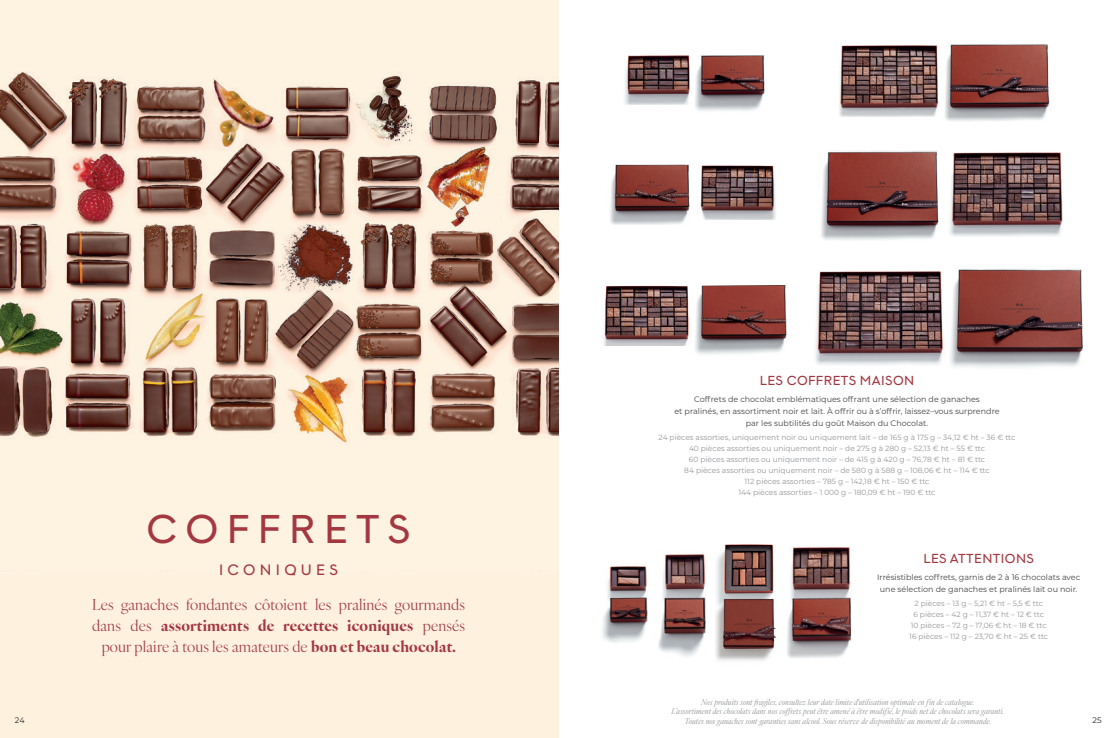
<style>
.page{position:relative;width:1117px;height:738px;background:#fff}
.page>*{position:absolute;margin:0;border:0;box-sizing:border-box;transform-origin:0 0}
.t1{font:40px "Graphit";letter-spacing:.21em;color:#a43841}
.t2{font:15px/21px "Ivy Ora Display";letter-spacing:.01em;color:#a43841;text-align:center}
.t3{font:15px "Graphit";letter-spacing:.285em;color:#a43841}
.TITRES_PRODUITS{font:13px "Graphit";letter-spacing:.03em;color:#a43841}
.t4{font:italic 8px/9.6px "Ivy Ora Display";letter-spacing:.02em;color:#939598;text-align:center}
.t5{font:8px/12px "Montserrat";color:#414243;text-align:center}
.t6{font:8px "Montserrat";color:#231f20}
.t7{font:7.5px/11px "Montserrat";color:#939598}
.s1{font-weight:700}
</style>
<div class="page">
<div style="left:0;top:0;width:558px;height:737px;background:#fef2df"></div>
<img style="left:0;top:72px;width:558px;height:371px">
<img style="left:700px;top:165px;width:76px;height:54px">
<img style="left:610px;top:165px;width:80px;height:60px">
<img style="left:604px;top:285px;width:85px;height:60px">
<img style="left:695px;top:285px;width:92px;height:70px">
<img style="left:839px;top:45px;width:99px;height:72px">
<img style="left:938px;top:44px;width:112px;height:77px">
<img style="left:821px;top:151px;width:118px;height:89px">
<img style="left:949px;top:152px;width:114px;height:84px">
<img style="left:815px;top:271px;width:124px;height:94px">
<img style="left:939px;top:268px;width:144px;height:100px">
<img style="left:787px;top:547px;width:65px;height:111px">
<img style="left:715px;top:544px;width:62px;height:117px">
<img style="left:602px;top:566px;width:46px;height:77px">
<img style="left:658px;top:553px;width:48px;height:104px">
<img style="left:695px;top:55px;width:70px;height:56px">
<img style="left:624px;top:55px;width:66px;height:49px">
<p class="t1" style="left:147px;top:503px;width:265px">COFFRETS</p>
<p class="t3" style="left:219px;top:560px;width:120px">ICONIQUES</p>
<p class="t2" style="left:92px;top:592px;width:374px">Les ganaches fondantes côtoient les pralinés gourmands dans des <span class="s1">assortiments de recettes iconiques</span> pensés pour plaire à tous les amateurs de <span class="s1">bon et beau chocolat.</span></p>
<p class="TITRES_PRODUITS" style="left:760px;top:372px;width:156px">LES COFFRETS MAISON</p>
<p class="t5" style="left:674px;top:392px;width:327px">Coffrets de chocolat emblématiques offrant une sélection de ganaches<br>et pralinés, en assortiment noir et lait. À offrir ou à s’offrir, laissez–vous surprendre par les subtilités du goût Maison du Chocolat.</p>
<p class="t7" style="left:659px;top:431px;width:358px">24 pièces assorties, uniquement noir ou uniquement lait – de 165 g à 175 g – 34,12 € ht – 36 € ttc</p>
<p class="t7" style="left:689px;top:442px;width:298px">40 pièces assorties ou uniquement noir – de 275 g à 280 g – 52,13 € ht – 55 € ttc<br>60 pièces assorties ou uniquement noir – de 415 g à 420 g – 76,78 € ht – 81 € ttc</p>
<p class="t7" style="left:684px;top:464px;width:307px">84 pièces assorties ou uniquement noir – de 580 g à 588 g – 108,06 € ht – 114 € ttc</p>
<p class="t7" style="left:745px;top:475px;width:186px">112 pièces assorties – 785 g – 142,18 € ht – 150 € ttc</p>
<p class="t7" style="left:739px;top:486px;width:198px">144 pièces assorties – 1 000 g – 180,09 € ht – 190 € ttc</p>
<p class="TITRES_PRODUITS" style="left:923px;top:550px;width:112px">LES ATTENTIONS</p>
<p class="t5" style="left:877px;top:570px;width:204px">Irrésistibles coffrets, garnis de 2 à 16 chocolats avec une sélection de ganaches et pralinés lait ou noir.</p>
<p class="t7" style="left:914px;top:597px;width:130px">2 pièces – 13 g – 5,21 € ht – 5,5 € ttc</p>
<p class="t7" style="left:913px;top:608px;width:132px">6 pièces – 42 g – 11,37 € ht – 12 € ttc</p>
<p class="t7" style="left:911px;top:619px;width:137px">10 pièces – 72 g – 17,06 € ht – 18 € ttc</p>
<p class="t7" style="left:909px;top:630px;width:140px">16 pièces – 112 g – 23,70 € ht – 25 € ttc</p>
<p class="t4" style="left:701px;top:695px;width:275px">Nos produits sont fragiles, consultez leur date limite d'utilisation optimale en fin de catalogue.</p>
<p class="t4" style="left:672px;top:705px;width:334px">L’assortiment des chocolats dans nos coffrets peut être amené à être modifié, le poids net de chocolats sera garanti.<br>Toutes nos ganaches sont garanties sans alcool. Sous réserve de disponibilité au moment de la commande.</p>
<p class="t6" style="left:15px;top:714px;width:11px">24</p>
<p class="t6" style="left:1092px;top:714px;width:11px">25</p>
</div>
